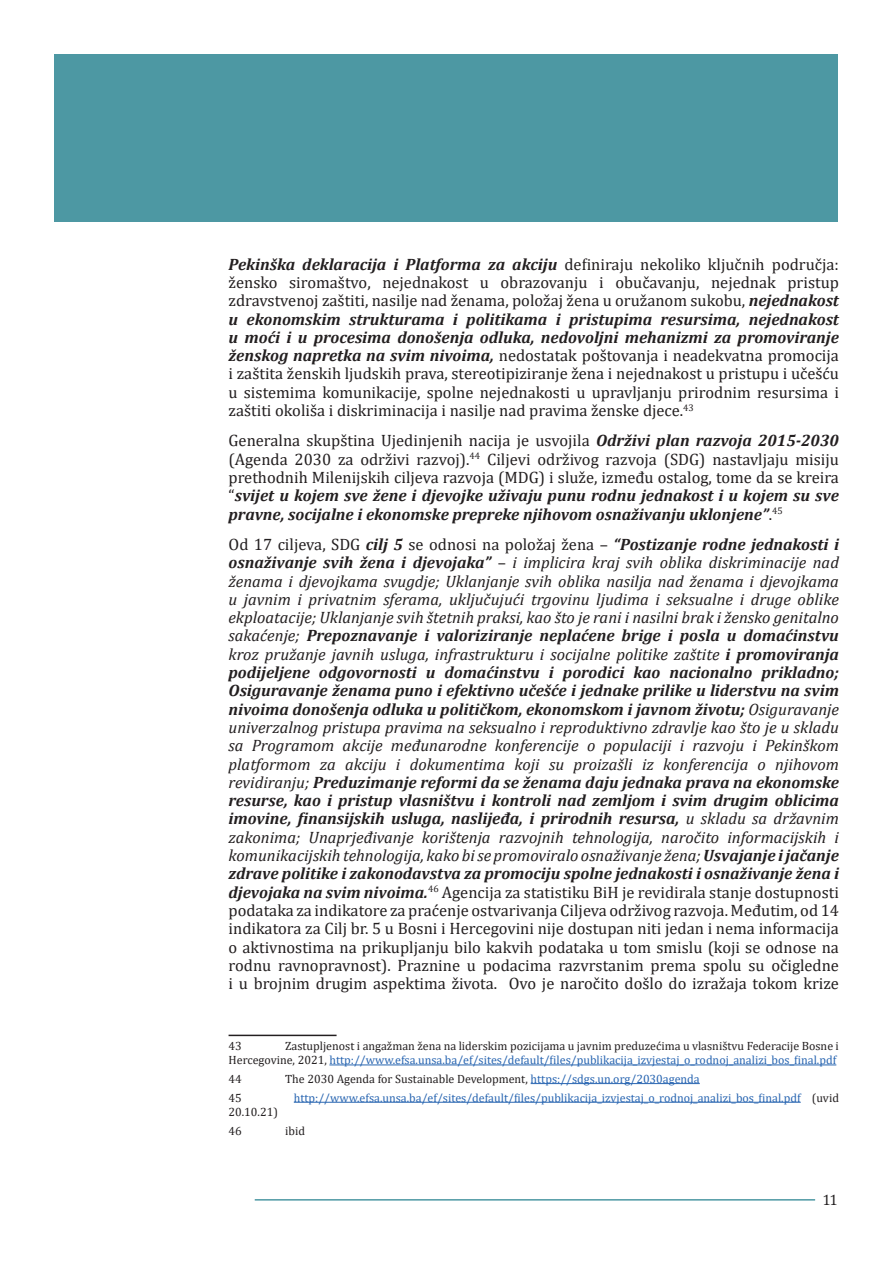
<style>
.page{position:relative;width:893px;height:1263px;background:#fff}
.page>*{position:absolute;margin:0;border:0;box-sizing:border-box;transform-origin:0 0}
.t1{font:italic 16.5px/18.3px "Cambria";color:#231f20;text-align:justify}
.t2{font:16.5px/18.3px "Cambria";color:#231f20;text-align:justify}
.t3{font:15px "Cambria";color:#231f20}
.t4{font:12px/14.4px "Cambria";color:#231f20;text-align:right}
.t5{font:12px "Cambria";color:#2865b1}
.s1{font-weight:700;font-style:italic}
.s2{font-style:normal}
.s3{font-weight:700}
.s4{color:#2865b1}
.s5{color:#231f20}
</style>
<div class="page">
<hr style="left:255px;top:1199px;width:560px;height:1px;background:#4d98a3">
<hr style="left:229px;top:1035px;width:108px;height:1px;background:#231f20">
<hr style="left:329px;top:1064px;width:507px;height:1px;background:#2865b1">
<hr style="left:531px;top:1083px;width:169px;height:1px;background:#2865b1">
<hr style="left:294px;top:1102px;width:507px;height:1px;background:#2865b1">
<div style="left:54px;top:54px;width:784px;height:167px;background:#4d98a3"></div>
<p class="t2" style="left:229px;top:255px;width:612px"><span class="s1">Pekinška deklaracija i Platforma za akciju</span> definiraju nekoliko ključnih područja: žensko siromaštvo, nejednakost u obrazovanju i obučavanju, nejednak pristup zdravstvenoj zaštiti, nasilje nad ženama, položaj žena u oružanom sukobu, <span class="s1">nejednakost u ekonomskim strukturama i politikama i pristupima resursima, nejednakost u moći i u procesima donošenja odluka, nedovoljni mehanizmi za promoviranje ženskog napretka na svim nivoima,</span> nedostatak poštovanja i neadekvatna promocija i zaštita ženskih ljudskih prava, stereotipiziranje žena i nejednakost u pristupu i učešću u sistemima komunikacije, spolne nejednakosti u upravljanju prirodnim resursima i zaštiti okoliša i diskriminacija i nasilje nad pravima ženske djece.<sup>43</sup></p>
<p class="t2" style="left:229px;top:432px;width:612px">Generalna skupština Ujedinjenih nacija je usvojila <span class="s1">Održivi plan razvoja 2015-2030 </span>(Agenda 2030 za održivi razvoj).<sup>44</sup> Ciljevi održivog razvoja (SDG) nastavljaju misiju prethodnih Milenijskih ciljeva razvoja (MDG) i služe, između ostalog, tome da se kreira “<span class="s1">svijet u kojem sve žene i djevojke uživaju punu rodnu jednakost i u kojem su sve pravne, socijalne i ekonomske prepreke njihovom osnaživanju uklonjene”</span>.<sup>45</sup></p>
<p class="t1" style="left:229px;top:534px;width:612px"><span class="s2">Od 17 ciljeva, SDG</span> <span class="s3">cilj 5</span> <span class="s2">se odnosi na položaj žena –</span> <span class="s3">“Postizanje rodne jednakosti i osnaživanje svih žena i djevojaka”</span> <span class="s2">–</span> i implicira kraj svih oblika diskriminacije nad ženama i djevojkama svugdje; Uklanjanje svih oblika nasilja nad ženama i djevojkama u javnim i privatnim sferama, uključujući trgovinu ljudima i seksualne i druge oblike ekploatacije; Uklanjanje svih štetnih praksi, kao što je rani i nasilni brak i žensko genitalno sakaćenje; <span class="s3">Prepoznavanje i valoriziranje neplaćene brige i posla u domaćinstvu </span>kroz pružanje javnih usluga, infrastrukturu i socijalne politike zaštite <span class="s3">i promoviranja podijeljene odgovornosti u domaćinstvu i porodici kao nacionalno prikladno; Osiguravanje ženama puno i efektivno učešće i jednake prilike u liderstvu na svim nivoima donošenja odluka u političkom, ekonomskom i javnom životu;</span> Osiguravanje univerzalnog pristupa pravima na seksualno i reproduktivno zdravlje kao što je u skladu sa Programom akcije međunarodne konferencije o populaciji i razvoju i Pekinškom platformom za akciju i dokumentima koji su proizašli iz konferencija o njihovom revidiranju; <span class="s3">Preduzimanje reformi da se ženama daju jednaka prava na ekonomske resurse, kao i pristup vlasništvu i kontroli nad zemljom i svim drugim oblicima imovine, finansijskih usluga, naslijeđa, i prirodnih resursa,</span> u skladu sa državnim zakonima; Unaprjeđivanje korištenja razvojnih tehnologija, naročito informacijskih i komunikacijskih tehnologija, kako bi se promoviralo osnaživanje žena; <span class="s3">Usvajanje i jačanje zdrave politike i zakonodavstva za promociju spolne jednakosti i osnaživanje žena i djevojaka na svim nivoima.</span><sup>46</sup> <span class="s2">Agencija za statistiku BiH je revidirala stanje dostupnosti podataka za indikatore za praćenje ostvarivanja Ciljeva održivog razvoja. Međutim, od 14 indikatora za Cilj br. 5 u Bosni i Hercegovini nije dostupan niti jedan i nema informacija o aktivnostima na prikupljanju bilo kakvih podataka u tom smislu (koji se odnose na rodnu ravnopravnost). Praznine u podacima razvrstanim prema spolu su očigledne i u brojnim drugim aspektima života. Ovo je naročito došlo do izražaja tokom krize</span></p>
<p class="t4" style="left:229px;top:1038px;width:612px">Zastupljenost i angažman žena na liderskim pozicijama u javnim preduzećima u vlasništvu Federacije Bosne i<br>Hercegovine, 2021, <span class="s4">http://www.efsa.unsa.ba/ef/sites/default/files/publikacija_izvjestaj_o_rodnoj_analizi_bos_final.pdf</span></p>
<p class="t4" style="left:229px;top:1071px;width:15px">44</p>
<p class="t4" style="left:285px;top:1071px;width:416px">The 2030 Agenda for Sustainable Development, <span class="s4">https://sdgs.un.org/2030agenda</span></p>
<p class="t4" style="left:229px;top:1090px;width:15px">45</p>
<p class="t5" style="left:294px;top:1090px;width:547px">http://www.efsa.unsa.ba/ef/sites/default/files/publikacija_izvjestaj_o_rodnoj_analizi_bos_final.pdf <span class="s5">(uvid</span></p>
<p class="t4" style="left:229px;top:1102px;width:51px;line-height:18.6px;text-align:left">20.10.21)<br>46</p>
<p class="t4" style="left:229px;top:1038px;width:15px">43</p>
<p class="t4" style="left:285px;top:1123px;width:21px">ibid</p>
<p class="t3" style="left:822px;top:1191px;width:17px">11</p>
</div>
